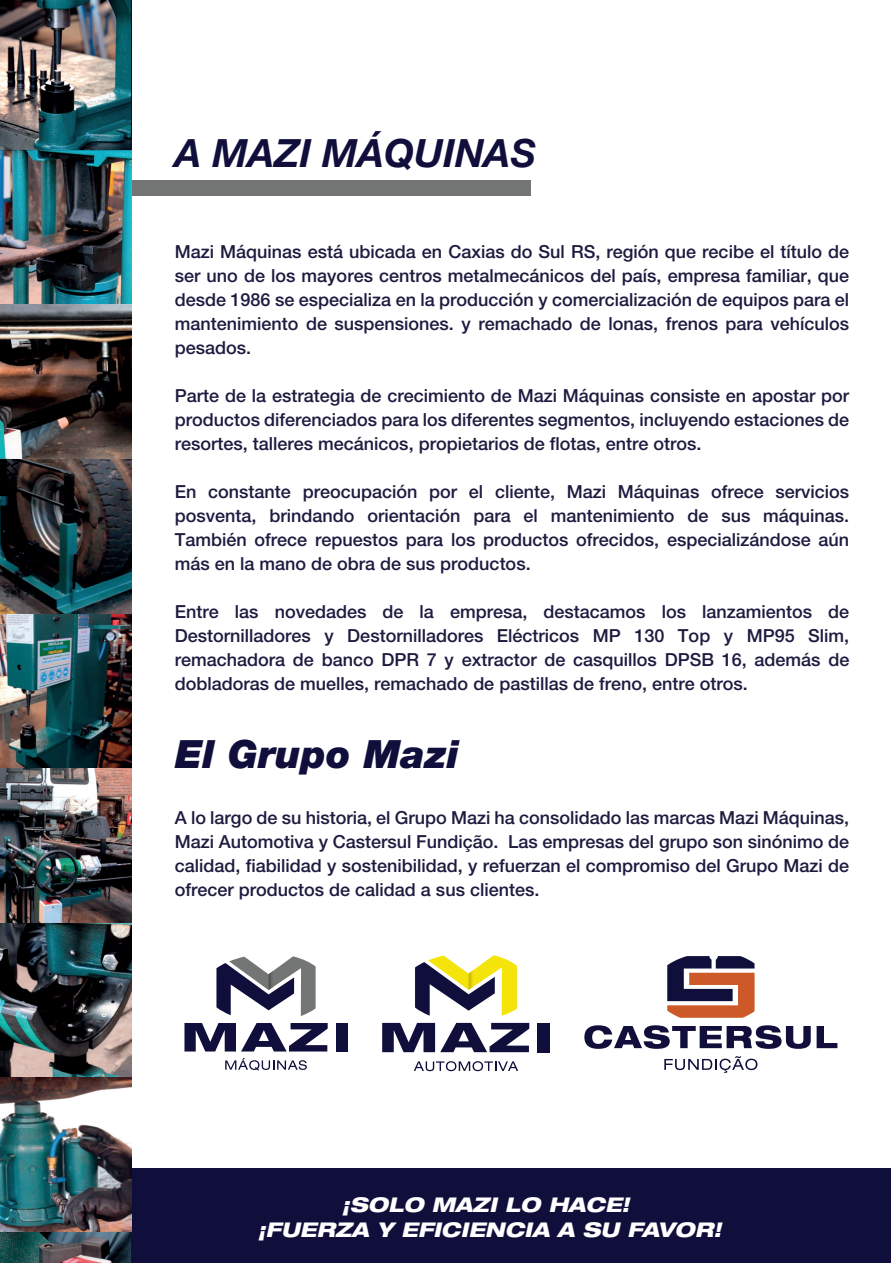
<style>
.page{position:relative;width:893px;height:1263px;background:#fff}
.page>*{position:absolute;margin:0;border:0;box-sizing:border-box;transform-origin:0 0}
.t1{font:italic 700 39px "Helvetica Neue LT Std";color:#100f3c}
.t2{font:italic 900 39px "Helvetica Neue LT Std";color:#100f3c}
.t3{font:italic 800 expanded 20.25px/24.3px "Helvetica Neue LT Std";color:#fff;text-align:center}
.t4{font:500 18px/24px "Helvetica Neue LT Std";color:#1d1b3f;text-align:justify}
</style>
<div class="page">
<div style="left:132px;top:1168px;width:759px;height:95px;background:#100f3c"></div>
<svg style="left:216px;top:956px;width:100px;height:60px"></svg>
<svg style="left:225px;top:1058px;width:82px;height:13px"></svg>
<svg style="left:184px;top:1023px;width:144px;height:28px"></svg>
<div style="left:336px;top:1023px;width:12px;height:28px;background:#100f3c"></div>
<svg style="left:664px;top:1056px;width:93px;height:17px"></svg>
<svg style="left:667px;top:956px;width:87px;height:62px"></svg>
<svg style="left:584px;top:1025px;width:227px;height:24px"></svg>
<svg style="left:817px;top:1026px;width:20px;height:22px"></svg>
<svg style="left:415px;top:955px;width:102px;height:61px"></svg>
<svg style="left:414px;top:1061px;width:104px;height:10px"></svg>
<svg style="left:382px;top:1023px;width:147px;height:29px"></svg>
<div style="left:537px;top:1023px;width:13px;height:29px;background:#100f3c"></div>
<img style="left:0;top:0;width:132px;height:1232px">
<div style="left:132px;top:181px;width:398px;height:15px;background:#747675"></div>
<img style="left:0;top:1186px;width:131px;height:77px">
<h1 class="t1" style="left:175px;top:129px;width:363px">A MAZI MÁQUINAS</h1>
<p class="t4" style="left:175px;top:240px;width:676px">Mazi Máquinas está ubicada en Caxias do Sul RS, región que recibe el título de ser uno de los mayores centros metalmecánicos del país, empresa familiar, que desde 1986 se especializa en la producción y comercialización de equipos para el mantenimiento de suspensiones. y remachado de lonas, frenos para vehículos pesados.</p>
<p class="t4" style="left:175px;top:384px;width:676px">Parte de la estrategia de crecimiento de Mazi Máquinas consiste en apostar por productos diferenciados para los diferentes segmentos, incluyendo estaciones de resortes, talleres mecánicos, propietarios de flotas, entre otros.</p>
<p class="t4" style="left:175px;top:480px;width:676px">En constante preocupación por el cliente, Mazi Máquinas ofrece servicios posventa, brindando orientación para el mantenimiento de sus máquinas.<br>También ofrece repuestos para los productos ofrecidos, especializándose aún más en la mano de obra de sus productos.</p>
<p class="t4" style="left:175px;top:600px;width:676px">Entre las novedades de la empresa, destacamos los lanzamientos de Destornilladores y Destornilladores Eléctricos MP 130 Top y MP95 Slim, remachadora de banco DPR 7 y extractor de casquillos DPSB 16, además de dobladoras de muelles, remachado de pastillas de freno, entre otros.</p>
<h1 class="t2" style="left:175px;top:730px;width:285px">El Grupo Mazi</h1>
<p class="t4" style="left:175px;top:805px;width:676px">A lo largo de su historia, el Grupo Mazi ha consolidado las marcas Mazi Máquinas, Mazi Automotiva y Castersul Fundição. Las empresas del grupo son sinónimo de calidad, fiabilidad y sostenibilidad, y refuerzan el compromiso del Grupo Mazi de ofrecer productos de calidad a sus clientes.</p>
<p class="t3" style="left:258px;top:1193px;width:465px">¡SOLO MAZI LO HACE!<br>¡FUERZA Y EFICIENCIA A SU FAVOR!</p>
</div>
